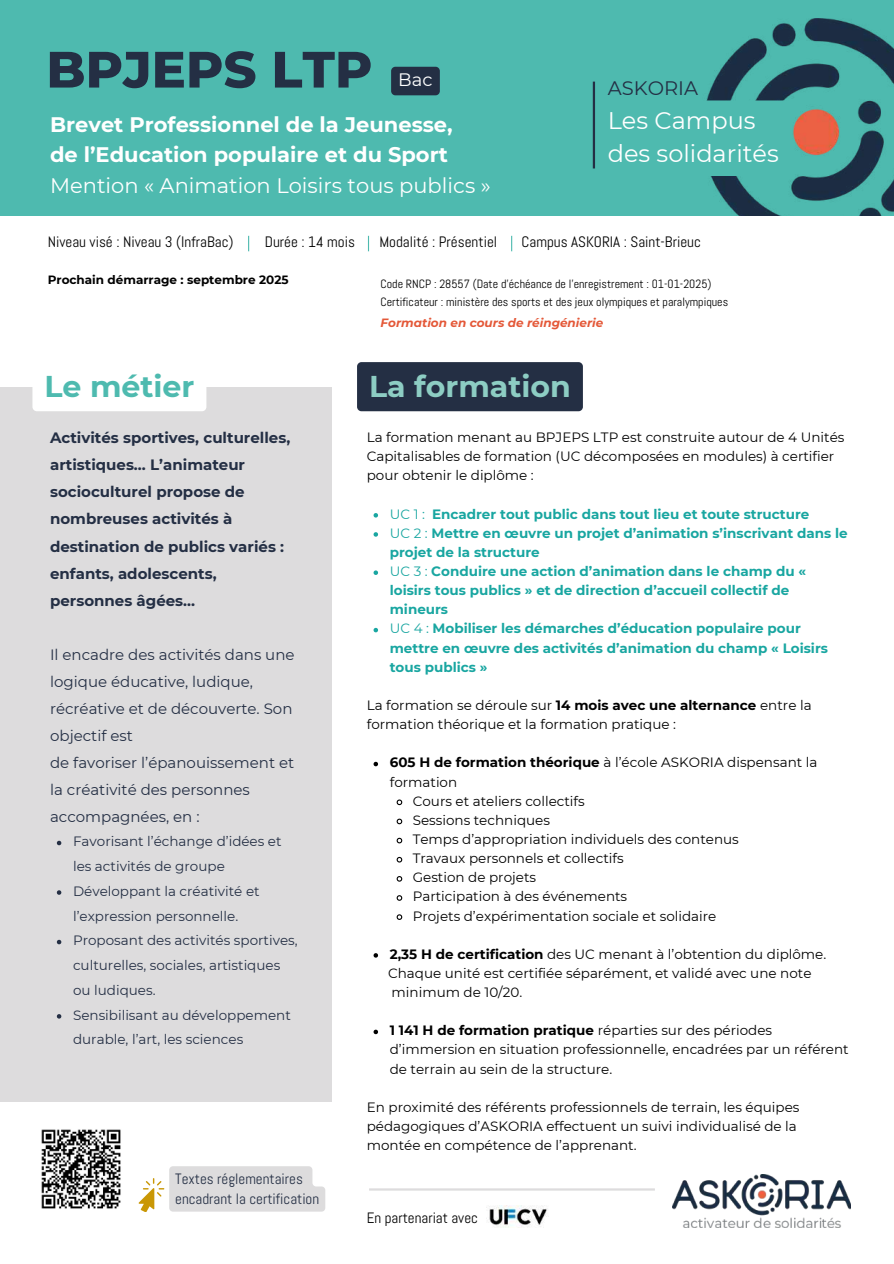
<style>
.page{position:relative;width:894px;height:1264px;background:#fff}
.page>*{position:absolute;margin:0;border:0;box-sizing:border-box;transform-origin:0 0}
.t1{font:800 51px "Montserrat";color:#242f44}
.t2{font:700 30px "Montserrat";color:#8dcdc3}
.t3{font:700 30px "Montserrat";color:#4ebaaf}
.t4{font:24px/32.7px "Montserrat";color:#fff}
.t5{font:700 21px/30.3px "Montserrat";color:#fff}
.t6{font:21px "Montserrat";color:#fff}
.t7{font:19.5px "Montserrat";color:#242f44}
.t8{font:18px "Montserrat";color:#fff}
.t9{font:15.15px "Abel";color:#000}
.t10{font:15px/27px "Montserrat";color:#242f44}
.t11{font:700 15px/27px "Montserrat";color:#242f44}
.t12{font:15px/20.2px "Abel";color:#242f44}
.t13{font:15px "Abel";color:#000}
.t14{font:13.5px/19.2px "Montserrat";color:#000}
.t15{font:700 13.5px/19.2px "Montserrat";color:#19a6a1}
.t16{font:13.5px/24.8px "Montserrat";color:#242f44}
.t17{font:12px/18px "Abel";color:#000}
.t18{font:700 12px "Montserrat";color:#000}
.t19{font:italic 700 12px "Montserrat";color:#e45838}
.s1{font-weight:400}
.s2{font-weight:700}
</style>
<div class="page">
<svg style="left:248px;top:236px;width:1px;height:15px"></svg>
<svg style="left:368px;top:236px;width:1px;height:15px"></svg>
<svg style="left:511px;top:236px;width:1px;height:15px"></svg>
<div style="left:0;top:386px;width:331px;height:715px;background:#dddcdd"></div>
<img style="left:672px;top:1174px;width:177px;height:52px">
<div style="left:0;top:0;width:893px;height:216px;background:#4ebaaf"></div>
<img style="left:707px;top:19px;width:186px;height:196px">
<svg style="left:592px;top:100px;width:200px;height:76px"></svg>
<hr style="left:592px;top:82px;width:3px;height:86px;background:#242f44">
<div style="left:32px;top:362px;width:174px;height:49px;background:#fff;border-radius:4px"></div>
<div style="left:357px;top:362px;width:225px;height:49px;background:#242f44;border-radius:4px"></div>
<hr style="left:369px;top:1188px;width:285px;height:2px;background:#dddcdd">
<svg style="left:138px;top:1166px;width:187px;height:45px"></svg>
<div style="left:391px;top:67px;width:48px;height:28px;background:#242f44;border-radius:4px"></div>
<img style="left:486px;top:1205px;width:62px;height:22px">
<svg style="left:57px;top:840px;width:4px;height:5px"></svg>
<svg style="left:57px;top:890px;width:4px;height:4px"></svg>
<svg style="left:57px;top:939px;width:4px;height:5px"></svg>
<svg style="left:57px;top:1014px;width:4px;height:4px"></svg>
<img style="left:41px;top:1129px;width:80px;height:80px">
<svg style="left:373px;top:513px;width:5px;height:4px"></svg>
<svg style="left:373px;top:532px;width:5px;height:4px"></svg>
<svg style="left:373px;top:570px;width:5px;height:5px"></svg>
<svg style="left:373px;top:628px;width:5px;height:4px"></svg>
<svg style="left:373px;top:761px;width:5px;height:5px"></svg>
<svg style="left:396px;top:799px;width:7px;height:7px"></svg>
<svg style="left:396px;top:818px;width:7px;height:7px"></svg>
<svg style="left:396px;top:837px;width:7px;height:7px"></svg>
<svg style="left:396px;top:856px;width:7px;height:7px"></svg>
<svg style="left:396px;top:876px;width:7px;height:6px"></svg>
<svg style="left:396px;top:895px;width:7px;height:6px"></svg>
<svg style="left:396px;top:914px;width:7px;height:6px"></svg>
<svg style="left:373px;top:953px;width:5px;height:4px"></svg>
<svg style="left:373px;top:1029px;width:5px;height:5px"></svg>
<h1 class="t1" style="left:46px;top:38px;width:327px">BPJEPS LTP</h1>
<h3 class="t8" style="left:398px;top:69px;width:36px">Bac</h3>
<h3 class="t5" style="left:50px;top:109px;width:404px">Brevet Professionnel de la Jeunesse, de l’Education populaire et du Sport</h3>
<h3 class="t6" style="left:50px;top:172px;width:442px">Mention « Animation Loisirs tous publics »</h3>
<h3 class="t7" style="left:607px;top:76px;width:92px">ASKORIA</h3>
<h3 class="t4" style="left:607px;top:104px;width:172px">Les Campus des solidarités</h3>
<p class="t9" style="left:48px;top:232px;width:187px">Niveau visé : Niveau 3 (InfraBac)</p>
<p class="t9" style="left:265px;top:232px;width:92px">Durée : 14 mois</p>
<p class="t9" style="left:379px;top:232px;width:119px">Modalité : Présentiel</p>
<p class="t9" style="left:521px;top:232px;width:181px">Campus ASKORIA : Saint-Brieuc</p>
<p class="t18" style="left:48px;top:272px;width:242px">Prochain démarrage : septembre 2025</p>
<p class="t17" style="left:380px;top:275px;width:349px">Code RNCP : 28557 (Date d’échéance de l’enregistrement : 01-01-2025)<br>Certificateur : ministère des sports et des jeux olympiques et paralympiques</p>
<p class="t19" style="left:380px;top:315px;width:224px">Formation en cours de réingénierie</p>
<h2 class="t3" style="left:44px;top:368px;width:151px">Le métier</h2>
<h2 class="t2" style="left:369px;top:368px;width:203px">La formation</h2>
<p class="t11" style="left:50px;top:424px;width:242px">Activités sportives, culturelles, artistiques… L’animateur socioculturel propose de nombreuses activités à destination de publics variés : enfants, adolescents, personnes âgées…</p>
<p class="t10" style="left:50px;top:640px;width:246px">Il encadre des activités dans une logique éducative, ludique, récréative et de découverte. Son objectif est<br>de favoriser l’épanouissement et la créativité des personnes accompagnées, en :</p>
<p class="t16" style="left:73px;top:829px;width:226px">Favorisant l’échange d’idées et les activités de groupe<br>Développant la créativité et l’expression personnelle.<br>Proposant des activités sportives, culturelles, sociales, artistiques ou ludiques.<br>Sensibilisant au développement durable, l’art, les sciences</p>
<p class="t12" style="left:175px;top:1168px;width:145px">Textes réglementaires encadrant la certification</p>
<p class="t14" style="left:366px;top:427px;width:479px">La formation menant au BPJEPS LTP est construite autour de 4 Unités<br>Capitalisables de formation (UC décomposées en modules) à certifier pour obtenir le diplôme :</p>
<p class="t15" style="left:389px;top:504px;width:459px"><span class="s1">UC 1 :</span> Encadrer tout public dans tout lieu et toute structure<br><span class="s1">UC 2 :</span> Mettre en œuvre un projet d’animation s’inscrivant dans le projet de la structure<br><span class="s1">UC 3 :</span> Conduire une action d’animation dans le champ du « loisirs tous publics » et de direction d’accueil collectif de mineurs<br><span class="s1">UC 4 :</span> Mobiliser les démarches d’éducation populaire pour mettre en œuvre des activités d’animation du champ « Loisirs tous publics »</p>
<p class="t14" style="left:366px;top:695px;width:446px">La formation se déroule sur <span class="s2">14 mois avec une alternance</span> entre la formation théorique et la formation pratique :</p>
<p class="t14" style="left:389px;top:753px;width:429px"><span class="s2">605 H de formation théorique</span> à l’école ASKORIA dispensant la</p>
<p class="t14" style="left:389px;top:772px;width:69px">formation</p>
<p class="t14" style="left:412px;top:791px;width:173px">Cours et ateliers collectifs</p>
<p class="t14" style="left:412px;top:810px;width:139px">Sessions techniques</p>
<p class="t14" style="left:412px;top:829px;width:327px">Temps d’appropriation individuels des contenus</p>
<p class="t14" style="left:412px;top:848px;width:212px">Travaux personnels et collectifs</p>
<p class="t14" style="left:412px;top:867px;width:125px">Gestion de projets</p>
<p class="t14" style="left:412px;top:886px;width:216px">Participation à des événements</p>
<p class="t14" style="left:412px;top:906px;width:305px">Projets d’expérimentation sociale et solidaire</p>
<p class="t14" style="left:388px;top:944px;width:439px"><span class="s2">2,35 H de certification</span> des UC menant à l’obtention du diplôme.<br>Chaque unité est certifiée séparément, et validé avec une note minimum de 10/20.</p>
<p class="t14" style="left:389px;top:1020px;width:460px"><span class="s2">1 141 H de formation pratique</span> réparties sur des périodes d’immersion en situation professionnelle, encadrées par un référent de terrain au sein de la structure.</p>
<p class="t14" style="left:366px;top:1097px;width:434px">En proximité des référents professionnels de terrain, les équipes pédagogiques d’ASKORIA effectuent un suivi individualisé de la montée en compétence de l’apprenant.</p>
<p class="t13" style="left:366px;top:1208px;width:113px">En partenariat avec</p>
</div>
